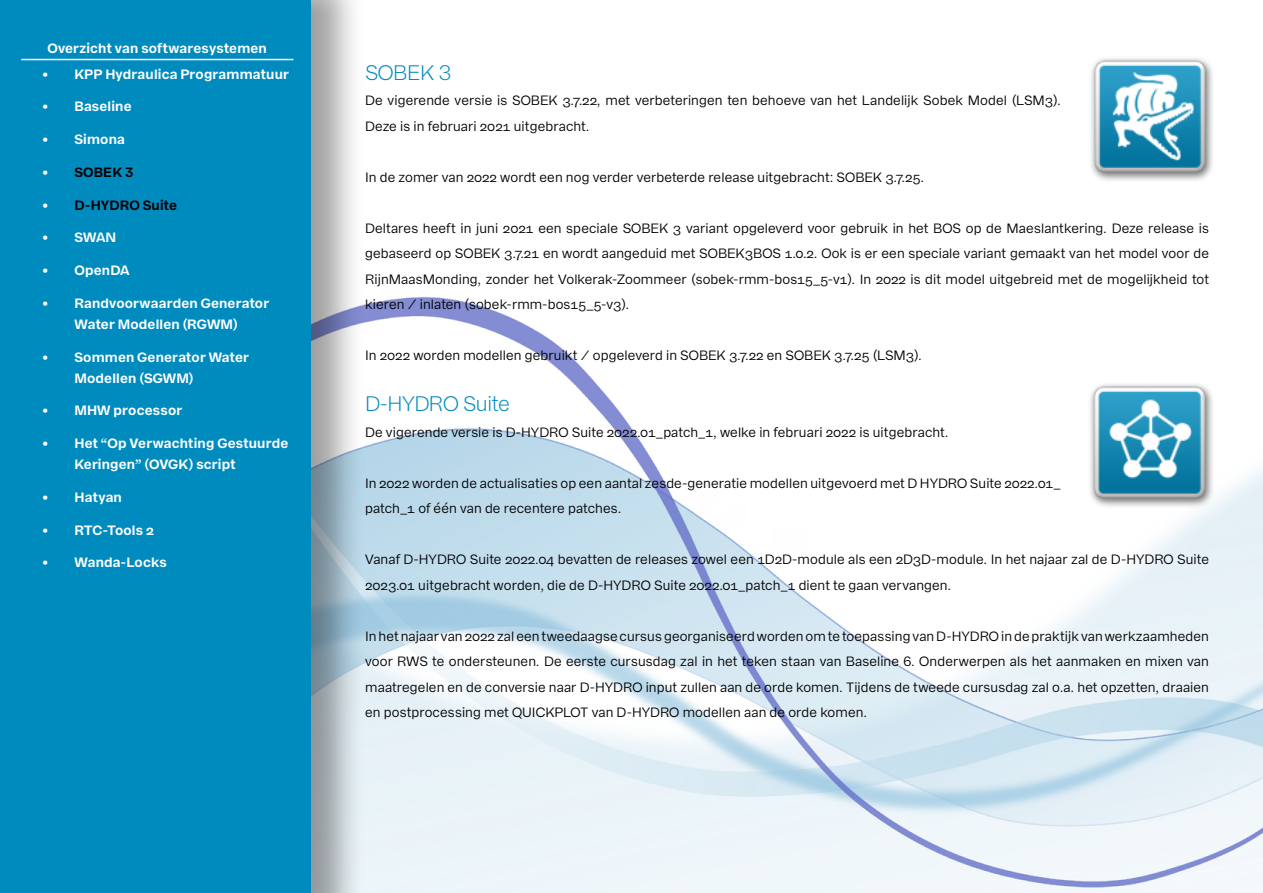
<style>
.page{position:relative;width:1263px;height:893px;background:#fff}
.page>*{position:absolute;margin:0;border:0;box-sizing:border-box;transform-origin:0 0}
.t1{font:300 21px "Franca";letter-spacing:-.02em;color:#008bbf}
.t2{font:13.5px/25.5px "Franca";letter-spacing:.01em;color:#000}
.t3{font:700 13.5px/21px "Franca";letter-spacing:.015em;color:#fff}
.t4{font:700 13.5px "Franca";letter-spacing:.01em;color:#000}
.s1{color:#fff}
</style>
<div class="page">
<img style="left:365px;top:297px;width:898px;height:596px">
<div style="left:0;top:0;width:365px;height:893px;background:#000;opacity:.38"></div>
<div style="left:0;top:0;width:310px;height:893px;background:#008bbf"></div>
<hr style="left:21px;top:59px;width:272px;height:1px;background:#fff">
<img style="left:1086px;top:380px;width:127px;height:127px">
<img style="left:1091px;top:58px;width:122px;height:123px">
<p class="t3" style="left:47px;top:38px;width:221px">Overzicht van softwaresystemen</p>
<p class="t3" style="left:43px;top:63px;width:248px">• KPP Hydraulica Programmatuur</p>
<p class="t3" style="left:43px;top:96px;width:91px">• Baseline</p>
<p class="t3" style="left:43px;top:129px;width:84px">• Simona</p>
<p class="t4" style="left:43px;top:164px;width:92px"><span class="s1">•</span> SOBEK 3</p>
<p class="t4" style="left:43px;top:196px;width:136px"><span class="s1">•</span> D-HYDRO Suite</p>
<p class="t3" style="left:43px;top:227px;width:75px">• SWAN</p>
<p class="t3" style="left:43px;top:260px;width:89px">• OpenDA</p>
<p class="t3" style="left:43px;top:293px;width:228px;text-align:center">• Randvoorwaarden Generator<br>Water Modellen (RGWM)</p>
<p class="t3" style="left:74px;top:347px;width:176px;text-indent:-32px">• Sommen Generator Water<br>Modellen (SGWM)</p>
<p class="t3" style="left:43px;top:400px;width:141px">• MHW processor</p>
<p class="t3" style="left:74px;top:433px;width:215px;text-indent:-32px">• Het “Op Verwachting Gestuurde<br>Keringen” (OVGK) script</p>
<p class="t3" style="left:43px;top:487px;width:81px">• Hatyan</p>
<p class="t3" style="left:43px;top:520px;width:113px">• RTC-Tools 2</p>
<p class="t3" style="left:43px;top:552px;width:126px">• Wanda-Locks</p>
<h1 class="t1" style="left:365px;top:60px;width:88px">SOBEK 3</h1>
<p class="t2" style="left:365px;top:88px;width:697px">De vigerende versie is SOBEK 3.7.22, met verbeteringen ten behoeve van het Landelijk Sobek Model (LSM3).<br>Deze is in februari 2021 uitgebracht.</p>
<p class="t2" style="left:365px;top:164px;width:560px">In de zomer van 2022 wordt een nog verder verbeterde release uitgebracht: SOBEK 3.7.25.</p>
<p class="t2" style="left:365px;top:215px;width:845px;text-align:justify">Deltares heeft in juni 2021 een speciale SOBEK 3 variant opgeleverd voor gebruik in het BOS op de Maeslantkering. Deze release is gebaseerd op SOBEK 3.7.21 en wordt aangeduid met SOBEK3BOS 1.0.2. Ook is er een speciale variant gemaakt van het model voor de RijnMaasMonding, zonder het Volkerak-Zoommeer (sobek-rmm-bos15_5-v1). In 2022 is dit model uitgebreid met de mogelijkheid tot kieren / inlaten (sobek-rmm-bos15_5-v3).</p>
<p class="t2" style="left:365px;top:343px;width:558px">In 2022 worden modellen gebruikt / opgeleverd in SOBEK 3.7.22 en SOBEK 3.7.25 (LSM3).</p>
<h1 class="t1" style="left:365px;top:391px;width:146px">D-HYDRO Suite</h1>
<p class="t2" style="left:365px;top:419px;width:585px">De vigerende versie is D-HYDRO Suite 2022.01_patch_1, welke in februari 2022 is uitgebracht.</p>
<p class="t2" style="left:365px;top:470px;width:697px">In 2022 worden de actualisaties op een aantal zesde-generatie modellen uitgevoerd met D HYDRO Suite 2022.01_ patch_1 of één van de recentere patches.</p>
<p class="t2" style="left:365px;top:547px;width:845px">Vanaf D-HYDRO Suite 2022.04 bevatten de releases zowel een 1D2D-module als een 2D3D-module. In het najaar zal de D-HYDRO Suite<br>2023.01 uitgebracht worden, die de D-HYDRO Suite 2022.01_patch_1 dient te gaan vervangen.</p>
<p class="t2" style="left:365px;top:623px;width:845px;text-align:justify">In het najaar van 2022 zal een tweedaagse cursus georganiseerd worden om te toepassing van D-HYDRO in de praktijk van werkzaamheden voor RWS te ondersteunen. De eerste cursusdag zal in het teken staan van Baseline 6. Onderwerpen als het aanmaken en mixen van maatregelen en de conversie naar D-HYDRO input zullen aan de orde komen. Tijdens de tweede cursusdag zal o.a. het opzetten, draaien en postprocessing met QUICKPLOT van D-HYDRO modellen aan de orde komen.</p>
</div>
